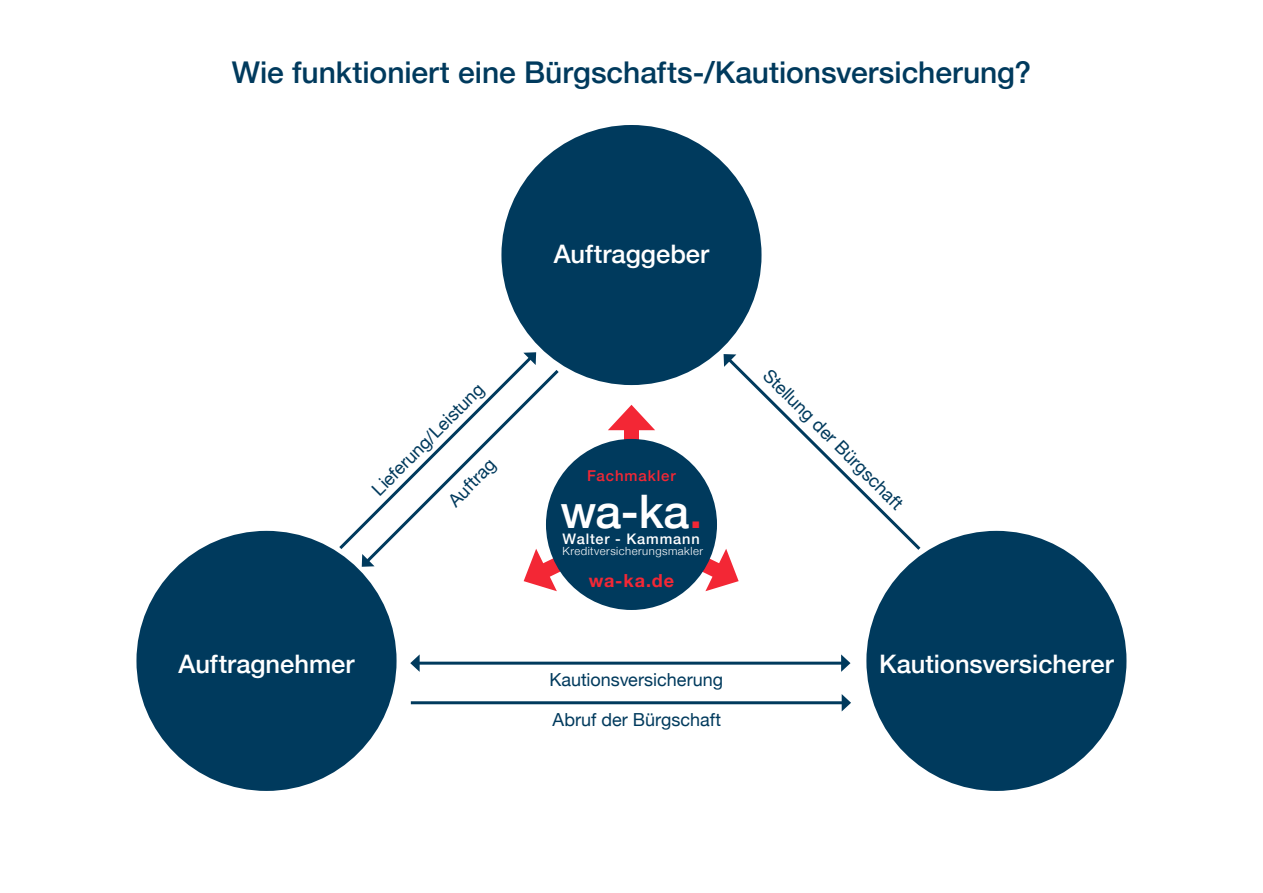
<style>
.page{position:relative;width:1263px;height:893px;background:#fff}
.page>*{position:absolute;margin:0;border:0;box-sizing:border-box;transform-origin:0 0}
.t1{font:500 46.2px "Helvetica Neue";color:#fff}
.t2{font:500 30px "Helvetica Neue";color:#003a5d}
.t3{font:500 25.5px "Helvetica Neue";color:#fff}
.t4{font:18px "Helvetica Neue";color:#003a5d}
.t5{font:700 18px "Helvetica Neue";color:#f32735}
.t6{font:500 15px "Helvetica Neue";letter-spacing:.06em;color:#f32735}
.t7{font:500 14.55px "Helvetica Neue";letter-spacing:.06em;color:#fff}
.t8{font:300 11.25px "Helvetica Neue";letter-spacing:.045em;color:#fff}
.s1{color:#f32735}
</style>
<div class="page">
<div style="left:139px;top:534px;width:255px;height:254px;background:#003a5d;border-radius:50%"></div>
<div style="left:136px;top:531px;width:261px;height:260px;border:6px solid #003a5d;border-radius:50%"></div>
<div style="left:869px;top:534px;width:254px;height:254px;background:#003a5d;border-radius:50%"></div>
<div style="left:866px;top:531px;width:260px;height:260px;border:6px solid #003a5d;border-radius:50%"></div>
<div style="left:504px;top:128px;width:254px;height:254px;background:#003a5d;border-radius:50%"></div>
<div style="left:501px;top:125px;width:260px;height:260px;border:6px solid #003a5d;border-radius:50%"></div>
<svg style="left:679px;top:354px;width:245px;height:240px"></svg>
<hr style="left:417px;top:662px;width:427px;height:3px;background:#003a5d">
<svg style="left:841px;top:654px;width:9px;height:18px"></svg>
<svg style="left:410px;top:654px;width:10px;height:18px"></svg>
<div style="left:624px;top:420px;width:15px;height:29px;background:#f32735"></div>
<svg style="left:608px;top:405px;width:47px;height:25px"></svg>
<div style="left:546px;top:439px;width:171px;height:171px;background:#003a5d;border-radius:50%"></div>
<hr style="left:411px;top:701px;width:433px;height:3px;background:#003a5d">
<svg style="left:842px;top:694px;width:9px;height:17px"></svg>
<svg style="left:336px;top:352px;width:248px;height:242px"></svg>
<h2 class="t2" style="left:232px;top:48px;width:801px">Wie funktioniert eine Bürgschafts-/Kautionsversicherung?</h2>
<p class="t4" style="left:366px;top:483px;width:151px;rotate:-45deg">Lieferung/Leistung</p>
<p class="t4" style="left:442px;top:494px;width:60px;rotate:-46deg">Auftrag</p>
<h3 class="t3" style="left:554px;top:233px;width:157px">Auftraggeber</h3>
<p class="t6" style="left:587px;top:464px;width:90px">Fachmakler</p>
<h1 class="t1" style="left:560px;top:474px;width:144px">wa-ka<span class="s1">.</span></h1>
<h3 class="t3" style="left:563px;top:504px;width:138px">Fachmakler</h3>
<p class="t7" style="left:562px;top:527px;width:139px">Walter - Kammann</p>
<p class="t8" style="left:562px;top:542px;width:142px">Kreditversicherungsmakler</p>
<p class="t5" style="left:589px;top:567px;width:87px">wa-ka.de</p>
<p class="t4" style="left:775px;top:363px;width:191px;rotate:45deg">Stellung der Bürgschaft</p>
<h3 class="t3" style="left:179px;top:643px;width:177px">Auftragnehmer</h3>
<h3 class="t3" style="left:879px;top:643px;width:236px">Kautionsversicherer</h3>
<p class="t4" style="left:549px;top:667px;width:175px">Kautionsversicherung</p>
<p class="t4" style="left:553px;top:706px;width:170px">Abruf der Bürgschaft</p>
</div>
